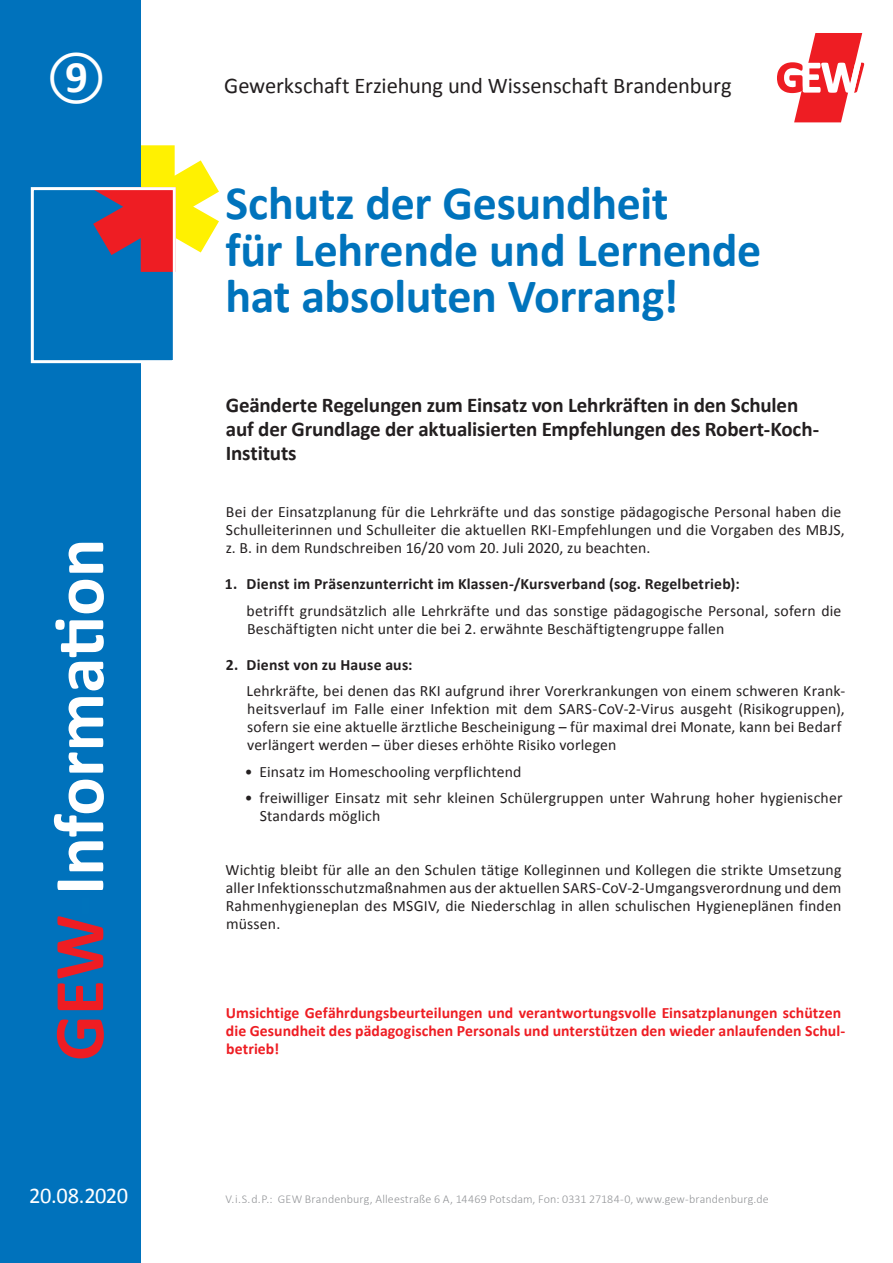
<style>
.page{position:relative;width:893px;height:1263px;background:#fff}
.page>*{position:absolute;margin:0;border:0;box-sizing:border-box;transform-origin:0 0}
.t1{font:700 72px "Calibri";color:#fff}
.t2{font:700 48px/46.5px "Calibri";letter-spacing:-.005em;color:#0073bc}
.t3{font:700 45px "Calibri";color:#fff}
.t4{font:22.5px "Calibri";letter-spacing:-.005em;color:#231f20}
.t5{font:22.5px "Calibri";letter-spacing:-.025em;color:#fff}
.t6{font:700 21px/24px "Calibri";letter-spacing:-.01em;color:#231f20}
.t7{font:15.75px/18px "Calibri";letter-spacing:.01em;color:#231f20}
.t8{font:700 15.75px/18px "Calibri";letter-spacing:.005em;color:#ee1d23}
.t9{font:700 15.75px "Calibri";letter-spacing:.015em;color:#231f20}
.t10{font:300 12px "Calibri";letter-spacing:.01em;color:#939598}
.s1{color:#ee1d23}
.s2{color:#0073bc}
</style>
<div class="page">
<div style="left:0;top:0;width:141px;height:1263px;background:#0072bc"></div>
<div style="left:32px;top:189px;width:142px;height:173px;background:#0073bc"></div>
<svg style="left:93px;top:145px;width:126px;height:127px"></svg>
<div style="left:31px;top:187px;width:145px;height:176px;border:3px solid #fff"></div>
<svg style="left:777px;top:33px;width:87px;height:89px"></svg>
<h3 class="t3" style="left:47px;top:50px;width:61px">⑨</h3>
<h1 class="t1" style="left:33px;top:1061px;width:524px;rotate:-90deg"><span class="s1">GEW</span><span class="s2">-</span>Information</h1>
<h3 class="t5" style="left:29px;top:1181px;width:100px">20.08.2020</h3>
<h3 class="t4" style="left:224px;top:71px;width:509px">Gewerkschaft Erziehung und Wissenschaft Brandenburg</h3>
<h2 class="t2" style="left:225px;top:180px;width:538px">Schutz der Gesundheit<br>für Lehrende und Lernende hat absoluten Vorrang!</h2>
<h3 class="t6" style="left:226px;top:393px;width:595px">Geänderte Regelungen zum Einsatz von Lehrkräften in den Schulen auf der Grundlage der aktualisierten Empfehlungen des Robert-Koch-<br>Instituts</h3>
<p class="t7" style="left:226px;top:503px;width:621px">Bei der Einsatzplanung für die Lehrkräfte und das sonstige pädagogische Personal haben die<br>Schulleiterinnen und Schulleiter die aktuellen RKI-Empfehlungen und die Vorgaben des MBJS, z. B. in dem Rundschreiben 16/20 vom 20. Juli 2020, zu beachten.</p>
<p class="t9" style="left:225px;top:574px;width:516px">1. Dienst im Präsenzunterricht im Klassen-/Kursverband (sog. Regelbetrieb):</p>
<p class="t7" style="left:247px;top:602px;width:596px">betrifft grundsätzlich alle Lehrkräfte und das sonstige pädagogische Personal, sofern die<br>Beschäftigten nicht unter die bei 2. erwähnte Beschäftigtengruppe fallen</p>
<p class="t9" style="left:226px;top:654px;width:188px">2. Dienst von zu Hause aus:</p>
<p class="t7" style="left:247px;top:682px;width:600px">Lehrkräfte, bei denen das RKI aufgrund ihrer Vorerkrankungen von einem schweren Krank&shy;heitsverlauf im Falle einer Infektion mit dem SARS-CoV-2-Virus ausgeht (Risikogruppen), sofern sie eine aktuelle ärztliche Bescheinigung – für maximal drei Monate, kann bei Bedarf verlängert werden – über dieses erhöhte Risiko vorlegen</p>
<p class="t7" style="left:245px;top:763px;width:278px">• Einsatz im Homeschooling verpflichtend</p>
<p class="t7" style="left:260px;top:789px;width:584px;text-indent:-15px">• freiwilliger Einsatz mit sehr kleinen Schülergruppen unter Wahrung hoher hygienischer<br>Standards möglich</p>
<p class="t7" style="left:225px;top:861px;width:617px;text-align:justify">Wichtig bleibt für alle an den Schulen tätige Kolleginnen und Kollegen die strikte Umsetzung aller Infektionsschutzmaßnahmen aus der aktuellen SARS-CoV-2-Umgangsverordnung und dem Rahmenhygieneplan des MSGIV, die Niederschlag in allen schulischen Hygieneplänen finden müssen.</p>
<p class="t8" style="left:226px;top:1004px;width:621px">Umsichtige Gefährdungsbeurteilungen und verantwortungsvolle Einsatzplanungen schützen die Gesundheit des pädagogischen Personals und unterstützen den wieder anlaufenden Schul&shy;betrieb!</p>
<p class="t10" style="left:225px;top:1191px;width:545px">V. i. S. d. P.: GEW Brandenburg, Alleestraße 6 A, 14469 Potsdam, Fon: 0331 27184-0, www.gew-brandenburg.de</p>
</div>
